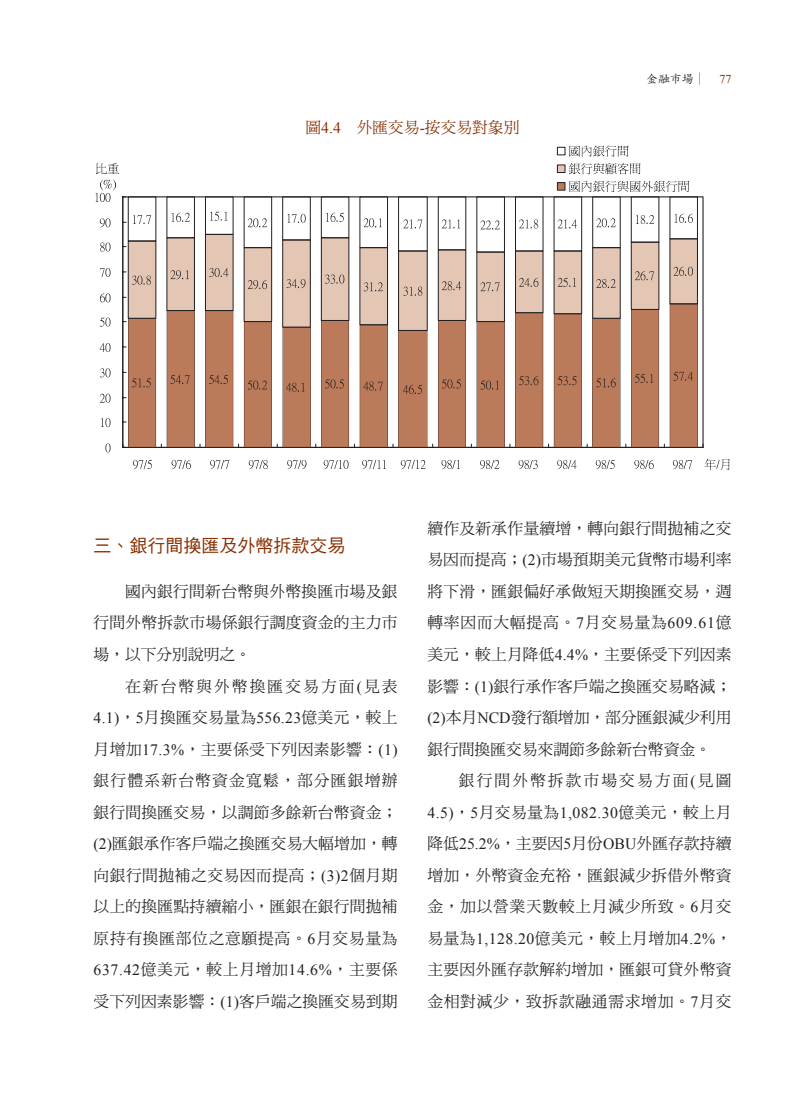
<style>
.page{position:relative;width:808px;height:1106px;background:#fff}
.page>*{position:absolute;margin:0;border:0;box-sizing:border-box;transform-origin:0 0}
.t1{font:18px "DF Hei Std W5";color:#882f01}
.t2{font:15.75px/31.5px "DF Ming Std W5";letter-spacing:.015em;color:#231f20;text-align:justify}
.t3{font:15.75px "Times New Roman";color:#231f20}
.t4{font:15.75px "DF Ming Std W5";letter-spacing:.13em;color:#231f20}
.t5{font:15.75px "DF Ming Std W5";color:#882f01}
.t6{font:12px "DF Kai Shu Std W5";color:#231f20}
.s1{font-family:"Times New Roman"}
.s2{font-family:"Times New Roman";color:#882f01}
.s3{font-family:"DF Ming Std W5"}
</style>
<div class="page">
<svg style="left:122px;top:196px;width:581px;height:252px"></svg>
<svg style="left:128px;top:318px;width:28px;height:130px;background:#b37556"></svg>
<svg style="left:167px;top:310px;width:28px;height:138px;background:#b47656"></svg>
<svg style="left:205px;top:310px;width:28px;height:138px;background:#b47656"></svg>
<svg style="left:244px;top:321px;width:28px;height:127px;background:#b37556"></svg>
<svg style="left:282px;top:327px;width:28px;height:121px;background:#b6795a"></svg>
<svg style="left:321px;top:320px;width:28px;height:128px;background:#b37556"></svg>
<svg style="left:360px;top:325px;width:28px;height:123px;background:#b57656"></svg>
<svg style="left:398px;top:330px;width:29px;height:118px;background:#b47656"></svg>
<svg style="left:438px;top:320px;width:28px;height:128px;background:#b27555"></svg>
<svg style="left:477px;top:321px;width:28px;height:127px;background:#b47656"></svg>
<svg style="left:515px;top:312px;width:28px;height:136px;background:#b47556"></svg>
<svg style="left:554px;top:314px;width:28px;height:134px;background:#b47656"></svg>
<svg style="left:592px;top:318px;width:28px;height:130px;background:#b57656"></svg>
<svg style="left:631px;top:309px;width:28px;height:139px;background:#b37556"></svg>
<svg style="left:670px;top:304px;width:28px;height:144px;background:#b57656"></svg>
<svg style="left:132px;top:276px;width:19px;height:9px"></svg>
<svg style="left:170px;top:270px;width:19px;height:9px"></svg>
<svg style="left:209px;top:268px;width:19px;height:9px"></svg>
<svg style="left:248px;top:280px;width:19px;height:9px"></svg>
<svg style="left:286px;top:279px;width:19px;height:9px"></svg>
<svg style="left:325px;top:274px;width:19px;height:10px"></svg>
<svg style="left:364px;top:282px;width:19px;height:9px"></svg>
<svg style="left:403px;top:287px;width:19px;height:9px"></svg>
<svg style="left:442px;top:281px;width:19px;height:9px"></svg>
<svg style="left:480px;top:282px;width:19px;height:9px"></svg>
<svg style="left:519px;top:278px;width:19px;height:9px"></svg>
<svg style="left:558px;top:278px;width:18px;height:9px"></svg>
<svg style="left:596px;top:279px;width:20px;height:9px"></svg>
<svg style="left:635px;top:271px;width:19px;height:9px"></svg>
<svg style="left:673px;top:267px;width:20px;height:9px"></svg>
<svg style="left:133px;top:215px;width:18px;height:9px"></svg>
<svg style="left:171px;top:213px;width:19px;height:9px"></svg>
<svg style="left:210px;top:211px;width:18px;height:10px"></svg>
<svg style="left:248px;top:218px;width:19px;height:9px"></svg>
<svg style="left:287px;top:214px;width:19px;height:9px"></svg>
<svg style="left:326px;top:213px;width:18px;height:9px"></svg>
<svg style="left:364px;top:218px;width:18px;height:9px"></svg>
<svg style="left:403px;top:219px;width:19px;height:9px"></svg>
<svg style="left:442px;top:219px;width:18px;height:9px"></svg>
<svg style="left:480px;top:220px;width:20px;height:9px"></svg>
<svg style="left:519px;top:219px;width:19px;height:9px"></svg>
<svg style="left:558px;top:219px;width:19px;height:9px"></svg>
<svg style="left:596px;top:218px;width:20px;height:9px"></svg>
<svg style="left:636px;top:215px;width:18px;height:9px"></svg>
<svg style="left:674px;top:214px;width:19px;height:9px"></svg>
<svg style="left:105px;top:443px;width:6px;height:9px"></svg>
<svg style="left:101px;top:418px;width:10px;height:9px"></svg>
<svg style="left:100px;top:394px;width:11px;height:9px"></svg>
<svg style="left:100px;top:368px;width:11px;height:9px"></svg>
<svg style="left:100px;top:343px;width:11px;height:9px"></svg>
<svg style="left:100px;top:317px;width:11px;height:10px"></svg>
<svg style="left:100px;top:293px;width:11px;height:9px"></svg>
<svg style="left:100px;top:268px;width:11px;height:9px"></svg>
<svg style="left:100px;top:242px;width:11px;height:10px"></svg>
<svg style="left:100px;top:218px;width:11px;height:9px"></svg>
<svg style="left:133px;top:460px;width:19px;height:9px"></svg>
<svg style="left:172px;top:460px;width:19px;height:9px"></svg>
<svg style="left:210px;top:460px;width:19px;height:9px"></svg>
<svg style="left:249px;top:460px;width:19px;height:9px"></svg>
<svg style="left:287px;top:460px;width:19px;height:9px"></svg>
<svg style="left:324px;top:460px;width:25px;height:9px"></svg>
<svg style="left:362px;top:460px;width:24px;height:9px"></svg>
<svg style="left:401px;top:460px;width:25px;height:9px"></svg>
<svg style="left:441px;top:460px;width:19px;height:9px"></svg>
<svg style="left:480px;top:460px;width:19px;height:9px"></svg>
<svg style="left:519px;top:460px;width:19px;height:9px"></svg>
<svg style="left:557px;top:460px;width:19px;height:9px"></svg>
<svg style="left:596px;top:460px;width:19px;height:9px"></svg>
<svg style="left:634px;top:460px;width:20px;height:9px"></svg>
<svg style="left:673px;top:460px;width:19px;height:9px"></svg>
<svg style="left:704px;top:459px;width:26px;height:11px"></svg>
<div style="left:557px;top:147px;width:8px;height:8px;border:1px solid #231f20"></div>
<svg style="left:569px;top:145px;width:59px;height:12px"></svg>
<div style="left:557px;top:165px;width:8px;height:7px;background:#e4c6b4"></div>
<div style="left:557px;top:165px;width:8px;height:8px;border:1px solid #231f20"></div>
<svg style="left:569px;top:163px;width:71px;height:11px"></svg>
<div style="left:557px;top:183px;width:8px;height:7px;background:#bb7a59"></div>
<div style="left:557px;top:182px;width:8px;height:8px;border:1px solid #231f20"></div>
<svg style="left:569px;top:181px;width:120px;height:11px"></svg>
<svg style="left:96px;top:163px;width:23px;height:11px"></svg>
<svg style="left:95px;top:180px;width:21px;height:22px"></svg>
<p class="t5" style="left:305px;top:118px;width:215px">圖<span class="s1">4.4</span> 外匯交易<span class="s1">-</span>按交易對象別</p>
<p class="t6" style="left:646px;top:73px;width:87px">金融市場∣ <span class="s2">77</span></p>
<p class="t1" style="left:94px;top:535px;width:253px">三、銀行間換匯及外幣拆款交易</p>
<p class="t2" style="left:94px;top:575px;width:306px;text-indent:31px">國內銀行間新台幣與外幣換匯市場及銀行間外幣拆款市場係銀行調度資金的主力市場，以下分別說明之。</p>
<p class="t2" style="left:94px;top:670px;width:306px;text-indent:31px">在新台幣與外幣換匯交易方面<span class="s1">(</span>見表<span class="s1">4.1)</span>，<span class="s1">5</span>月換匯交易量為<span class="s1">556.23</span>億美元，較上月增加<span class="s1">17.3%</span>，主要係受下列因素影響：<span class="s1">(1)</span>銀行體系新台幣資金寬鬆，部分匯銀增辦銀行間換匯交易，以調節多餘新台幣資金；<span class="s1">(2)</span>匯銀承作客戶端之換匯交易大幅增加，轉向銀行間拋補之交易因而提高；<span class="s1">(3)2</span>個月期以上的換匯點持續縮小，匯銀在銀行間拋補原持有換匯部位之意願提高。<span class="s1">6</span>月交易量為<span class="s1">637.42</span>億美元，較上月增加<span class="s1">14.6%</span>，主要係受下列因素影響：<span class="s1">(1)</span>客戶端之換匯交易到期</p>
<p class="t2" style="left:427px;top:512px;width:306px">續作及新承作量續增，轉向銀行間拋補之交易因而提高；<span class="s1">(2)</span>市場預期美元貨幣市場利率將下滑，匯銀偏好承做短天期換匯交易，週轉率因而大幅提高。<span class="s1">7</span>月交易量為<span class="s1">609.61</span>億美元，較上月降低<span class="s1">4.4%</span>，主要係受下列因素影響：<span class="s1">(1)</span>銀行承作客戶端之換匯交易略減；<span class="s1">(2)</span>本月<span class="s1">NCD</span>發行額增加，部分匯銀減少利用銀行間換匯交易來調節多餘新台幣資金。</p>
<p class="t4" style="left:459px;top:772px;width:274px">銀行間外幣拆款市場交易方面<span class="s1">(</span>見圖</p>
<p class="t3" style="left:427px;top:801px;width:306px">4.5)<span class="s3">，</span>5<span class="s3">月交易量為</span>1,082.30<span class="s3">億美元，較上月</span></p>
<p class="t2" style="left:427px;top:827px;width:306px">降低<span class="s1">25.2%</span>，主要因<span class="s1">5</span>月份<span class="s1">OBU</span>外匯存款持續增加，外幣資金充裕，匯銀減少拆借外幣資金，加以營業天數較上月減少所致。<span class="s1">6</span>月交易量為<span class="s1">1,128.20</span>億美元，較上月增加<span class="s1">4.2%</span>，主要因外匯存款解約增加，匯銀可貸外幣資金相對減少，致拆款融通需求增加。<span class="s1">7</span>月交</p>
</div>
